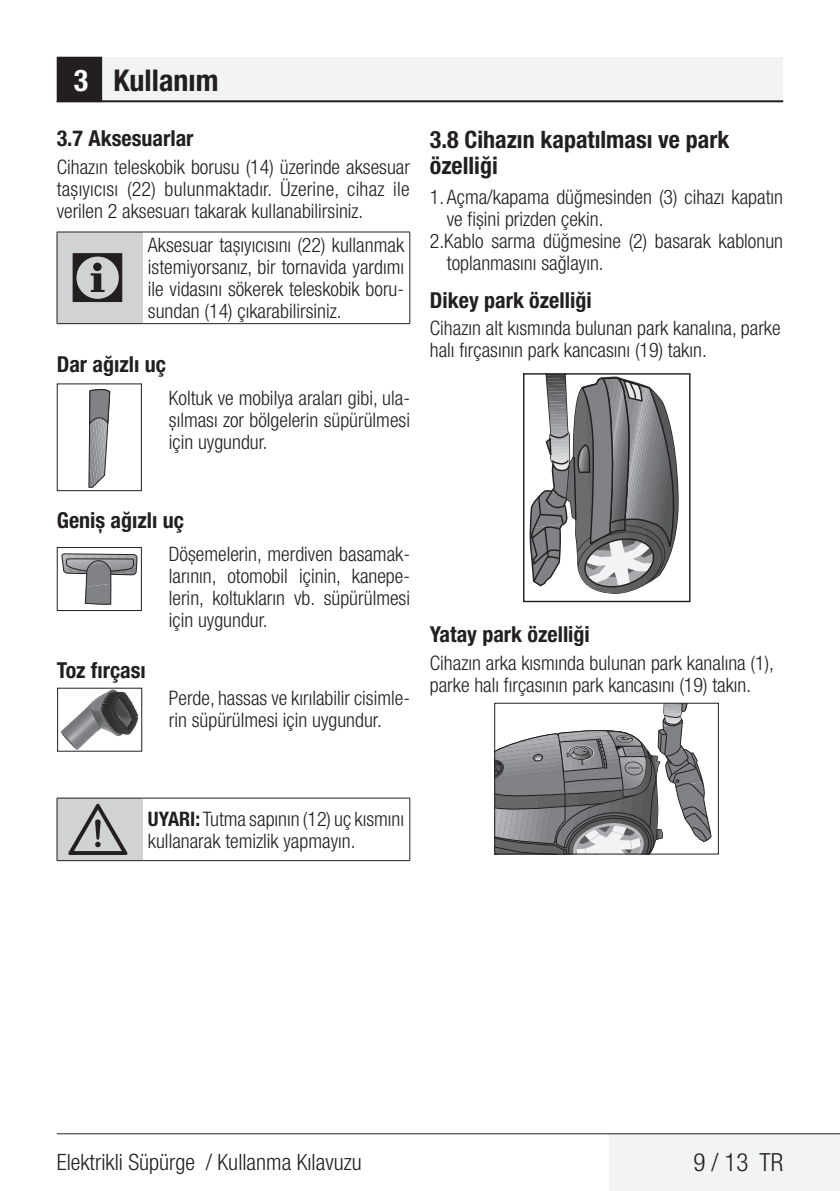
<style>
.page{position:relative;width:840px;height:1191px;background:#fff}
.page>*{position:absolute;margin:0;border:0;box-sizing:border-box;transform-origin:0 0}
.t1{font:72px "ZIWARNUN";color:#231f20}
.t2{font:64px "ZIWARNUN";color:#231f20}
.t3{font:700 condensed 30px "Helvetica Neue LT Pro";color:#231f20}
.t4{font:300 condensed 25px "Helvetica Neue LT Pro";color:#231f20}
.t5{font:700 condensed 24px/26px "Helvetica Neue LT Pro";color:#231f20}
.t6{font:300 condensed 22.4px "Helvetica Neue LT Pro";color:#231f20}
.t7{font:700 condensed 22px "Helvetica Neue LT Pro";color:#231f20}
.t8{font:300 condensed 20px/22px "Helvetica Neue LT Pro";color:#231f20;text-align:justify}
.s1{color:#fff}
.s2{font-weight:700}
</style>
<div class="page">
<div style="left:57px;top:57px;width:725px;height:45px;background:#f2f3f4"></div>
<hr style="left:57px;top:100px;width:725px;height:2px;background:#231f20">
<div style="left:58px;top:58px;width:43px;height:43px;background:#231f20"></div>
<div style="left:57px;top:57px;width:45px;height:45px;border:2px solid #231f20"></div>
<div style="left:609px;top:1133px;width:230px;height:58px;background:#f2f3f4"></div>
<hr style="left:57px;top:1133px;width:782px;height:1px;background:#231f20">
<div style="left:57px;top:232px;width:85px;height:92px;background:#d1d2d4"></div>
<hr style="left:142px;top:232px;width:268px;height:1px;background:#231f20">
<hr style="left:409px;top:232px;width:1px;height:91px;background:#231f20">
<hr style="left:142px;top:323px;width:268px;height:1px;background:#231f20">
<hr style="left:57px;top:323px;width:85px;height:1px;background:#231f20">
<hr style="left:57px;top:232px;width:85px;height:1px;background:#231f20">
<hr style="left:57px;top:232px;width:1px;height:91px;background:#231f20">
<div style="left:57px;top:383px;width:85px;height:108px;border:1px solid #231f20"></div>
<svg style="left:88px;top:389px;width:23px;height:99px"></svg>
<div style="left:57px;top:547px;width:85px;height:64px;border:1px solid #231f20"></div>
<svg style="left:61px;top:553px;width:76px;height:52px"></svg>
<img style="left:57px;top:689px;width:85px;height:63px">
<div style="left:57px;top:798px;width:85px;height:62px;background:#d1d2d4"></div>
<hr style="left:142px;top:797px;width:268px;height:1px;background:#231f20">
<hr style="left:409px;top:798px;width:1px;height:62px;background:#231f20">
<hr style="left:142px;top:860px;width:268px;height:1px;background:#231f20">
<hr style="left:57px;top:860px;width:85px;height:1px;background:#231f20">
<hr style="left:57px;top:797px;width:85px;height:1px;background:#231f20">
<hr style="left:57px;top:798px;width:1px;height:62px;background:#231f20">
<svg style="left:529px;top:375px;width:150px;height:219px"></svg>
<div style="left:522px;top:373px;width:168px;height:229px;border:1px solid #231f20"></div>
<svg style="left:496px;top:705px;width:215px;height:147px"></svg>
<div style="left:494px;top:703px;width:224px;height:151px;border:1px solid #231f20"></div>
<h3 class="t3" style="left:74px;top:62px;width:146px"><span class="s1">3</span> Kullanım</h3>
<p class="t7" style="left:57px;top:125px;width:138px">3.7 Aksesuarlar</p>
<p class="t8" style="left:57px;top:156px;width:354px">Cihazın teleskobik borusu (14) üzerinde aksesuar taşıyıcısı (22) bulunmaktadır. Üzerine, cihaz ile verilen 2 aksesuarı takarak kullanabilirsiniz.</p>
<h1 class="t1" style="left:68px;top:240px;width:63px">C</h1>
<p class="t8" style="left:148px;top:234px;width:257px">Aksesuar taşıyıcısını (22) kullanmak istemiyorsanız, bir tornavida yardımı ile vidasını sökerek teleskobik boru&shy;sundan (14) çıkarabilirsiniz.</p>
<p class="t7" style="left:57px;top:351px;width:111px">Dar ağızlı uç</p>
<p class="t8" style="left:169px;top:387px;width:242px">Koltuk ve mobilya araları gibi, ula&shy;şılması zor bölgelerin süpürülmesi için uygundur.</p>
<p class="t5" style="left:429px;top:126px;width:301px">3.8 Cihazın kapatılması ve park özelliği</p>
<p class="t8" style="left:429px;top:186px;width:354px">1. Açma/kapama düğmesinden (3) cihazı kapatın</p>
<p class="t8" style="left:446px;top:208px;width:158px">ve fişini prizden çekin.</p>
<p class="t8" style="left:429px;top:230px;width:354px">2.Kablo sarma düğmesine (2) basarak kablonun</p>
<p class="t8" style="left:446px;top:252px;width:158px">toplanmasını sağlayın.</p>
<p class="t7" style="left:429px;top:286px;width:163px">Dikey park özelliği</p>
<p class="t8" style="left:429px;top:317px;width:352px">Cihazın alt kısmında bulunan park kanalına, parke halı fırçasının park kancasını (19) takın.</p>
<p class="t7" style="left:57px;top:507px;width:129px">Geniş ağızlı uç</p>
<p class="t8" style="left:169px;top:543px;width:242px">Döşemelerin, merdiven basamak&shy;larının, otomobil içinin, kanepe&shy;lerin, koltukların vb. süpürülmesi için uygundur.</p>
<p class="t7" style="left:57px;top:656px;width:91px">Toz fırçası</p>
<p class="t8" style="left:169px;top:687px;width:242px">Perde, hassas ve kırılabilir cisimle&shy;rin süpürülmesi için uygundur.</p>
<p class="t7" style="left:429px;top:621px;width:161px">Yatay park özelliği</p>
<p class="t8" style="left:429px;top:651px;width:345px">Cihazın arka kısmında bulunan park kanalına (1), parke halı fırçasının park kancasını (19) takın.</p>
<h2 class="t2" style="left:68px;top:795px;width:63px">A</h2>
<p class="t8" style="left:148px;top:807px;width:257px"><span class="s2">UYARI:</span> Tutma sapının (12) uç kısmını kullanarak temizlik yapmayın.</p>
<p class="t6" style="left:57px;top:1149px;width:306px">Elektrikli Süpürge / Kullanma Kılavuzu</p>
<p class="t4" style="left:693px;top:1147px;width:91px">9 / 13 TR</p>
</div>
